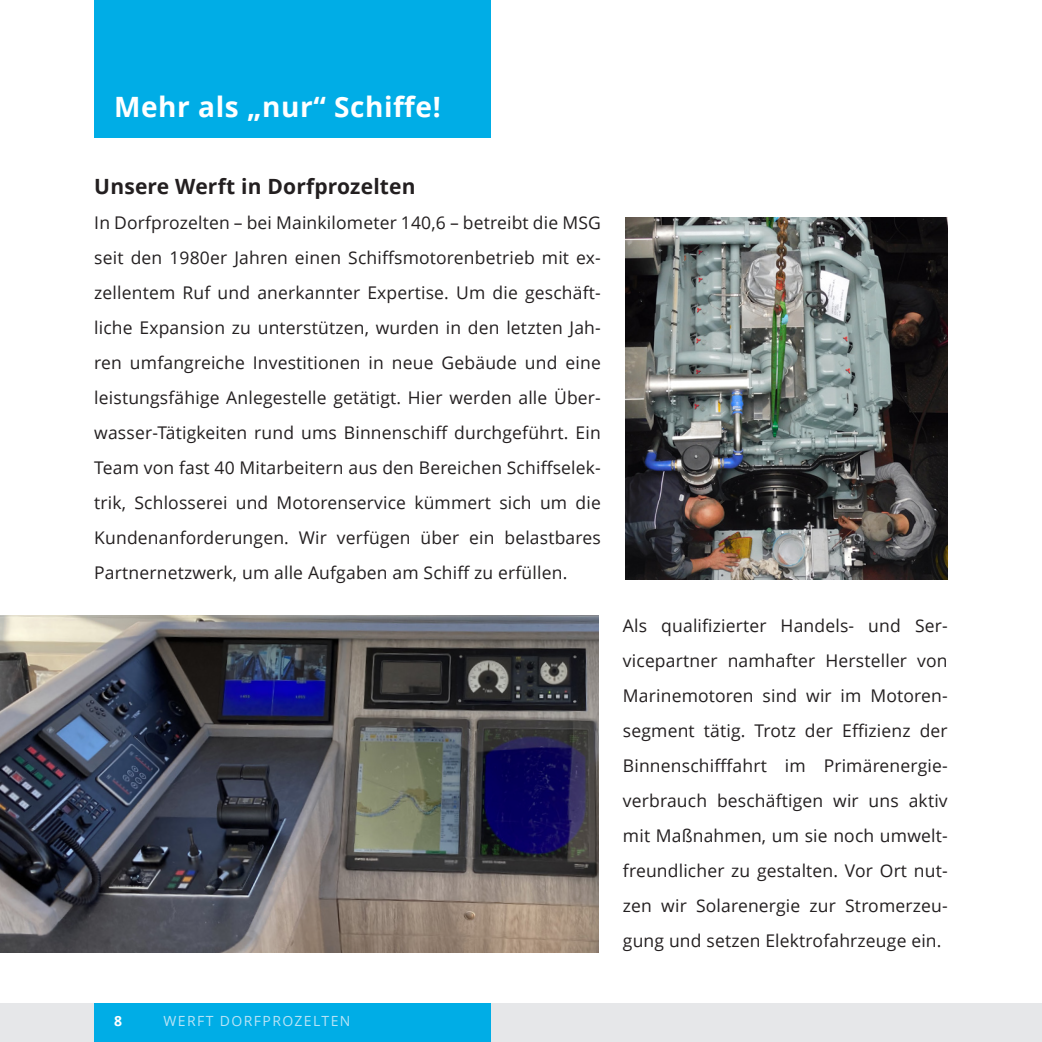
<style>
.page{position:relative;width:1042px;height:1042px;background:#fff}
.page>*{position:absolute;margin:0;border:0;box-sizing:border-box;transform-origin:0 0}
.t1{font:700 28px "Open Sans";letter-spacing:.02em;color:#fff}
.t2{font:700 21px "Open Sans";letter-spacing:.01em;color:#231f20}
.t3{font:17.5px/35px "Open Sans";letter-spacing:.01em;color:#231f20;text-align:justify}
.t4{font:14px "Open Sans";letter-spacing:.1em;color:#b9e4f7}
.t5{font:700 14px "Open Sans";color:#fff}
</style>
<div class="page">
<div style="left:0;top:1004px;width:1042px;height:38px;background:#e6e7e9"></div>
<div style="left:94px;top:1004px;width:397px;height:38px;background:#00ade6"></div>
<div style="left:94px;top:0;width:397px;height:138px;background:#00ade6"></div>
<img style="left:625px;top:217px;width:322px;height:363px">
<img style="left:0;top:615px;width:598px;height:337px">
<h1 class="t1" style="left:114px;top:87px;width:328px">Mehr als „nur“ Schiffe!</h1>
<p class="t2" style="left:94px;top:172px;width:323px">Unsere Werft in Dorfprozelten</p>
<p class="t3" style="left:94px;top:205px;width:508px">In Dorfprozelten – bei Mainkilometer 140,6 – betreibt die MSG seit den 1980er Jahren einen Schiffsmotorenbetrieb mit ex&shy;zellentem Ruf und anerkannter Expertise. Um die geschäft&shy;liche Expansion zu unterstützen, wurden in den letzten Jah&shy;ren umfangreiche Investitionen in neue Gebäude und eine leistungsfähige Anlegestelle getätigt. Hier werden alle Über&shy;wasser-Tätigkeiten rund ums Binnenschiff durchgeführt. Ein Team von fast 40 Mitarbeitern aus den Bereichen Schiffselek&shy;trik, Schlosserei und Motorenservice kümmert sich um die Kundenanforderungen. Wir verfügen über ein belastbares Partnernetzwerk, um alle Aufgaben am Schiff zu erfüllen.</p>
<p class="t3" style="left:623px;top:607px;width:326px">Als qualifizierter Handels- und Ser&shy;vicepartner namhafter Hersteller von Marinemotoren sind wir im Motoren&shy;segment tätig. Trotz der Effizienz der Binnenschifffahrt im Primärenergie&shy;verbrauch beschäftigen wir uns aktiv mit Maßnahmen, um sie noch umwelt&shy;freundlicher zu gestalten. Vor Ort nut&shy;zen wir Solarenergie zur Stromerzeu&shy;gung und setzen Elektrofahrzeuge ein.</p>
<p class="t5" style="left:114px;top:1011px;width:9px">8</p>
<p class="t4" style="left:163px;top:1011px;width:188px">WERFT DORFPROZELTEN</p>
</div>
